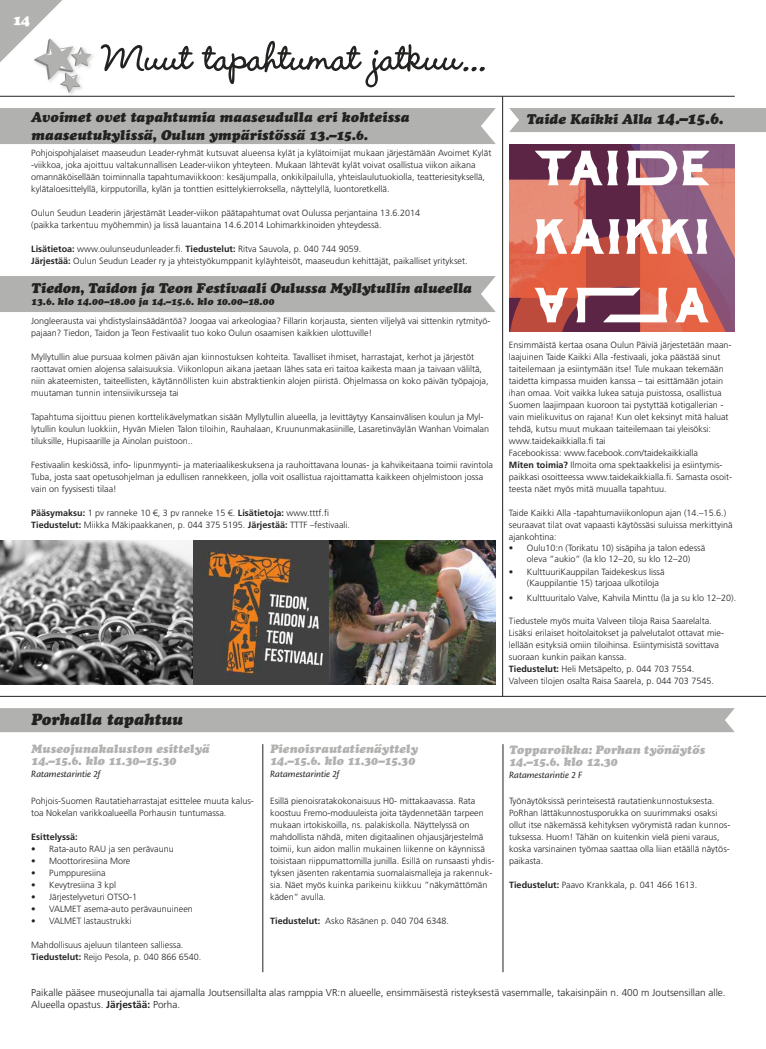
<style>
.page{position:relative;width:766px;height:1049px;background:#fff}
.page>*{position:absolute;margin:0;border:0;box-sizing:border-box;transform-origin:0 0}
.t1{font:700 50px "Wendy LP Std";color:#222221}
.t2{font:italic 16px "Cooper Black Std";letter-spacing:-.005em;color:#222221}
.t3{font:italic 14px/18px "Cooper Black Std";color:#222221}
.t4{font:14px "Cooper Black Std";color:#fff}
.t5{font:italic 12px/12px "Cooper Black Std";color:#b1b1b0}
.t6{font:300 10px/12px "Frutiger LT Std";color:#222221}
.t7{font:italic 10px "Cronos Pro";letter-spacing:-.005em;color:#222221}
.t8{font:italic 10px "Cooper Black Std";color:#222221}
.t9{font:300 9px/12px "Frutiger LT Std";color:#222221}
.t10{font:700 9px "Frutiger LT Std";color:#222221}
.s1{font-weight:700}
.s2{font-size:16px}
</style>
<div class="page">
<div style="left:0;top:276px;width:495px;height:36px;background:#b1b1b0"></div>
<div style="left:0;top:108px;width:495px;height:36px;background:#b1b1b0"></div>
<svg style="left:509px;top:144px;width:225px;height:188px"></svg>
<hr style="left:0;top:96px;width:734px;height:1px;background:#222221">
<svg style="left:0;top:0;width:91px;height:93px"></svg>
<img style="left:0;top:540px;width:194px;height:144px">
<img style="left:194px;top:540px;width:301px;height:144px">
<div style="left:509px;top:108px;width:256px;height:24px;background:#b1b1b0"></div>
<hr style="left:502px;top:96px;width:1px;height:600px;background:#222221">
<hr style="left:0;top:696px;width:765px;height:1px;background:#222221">
<div style="left:0;top:708px;width:734px;height:24px;background:#b1b1b0"></div>
<hr style="left:262px;top:744px;width:1px;height:228px;background:#222221">
<hr style="left:502px;top:744px;width:1px;height:228px;background:#222221">
<h3 class="t4" style="left:9px;top:6px;width:19px">14</h3>
<h3 class="t4" style="left:13px;top:12px;width:18px">14</h3>
<h1 class="t1" style="left:103px;top:27px;width:384px">Muut tapahtumat jatkuu...</h1>
<h3 class="t3" style="left:31px;top:108px;width:379px">Avoimet ovet tapahtumia maaseudulla eri kohteissa maaseutukylissä, Oulun ympäristössä 13.–15.6.</h3>
<p class="t9" style="left:31px;top:147px;width:461px">Pohjoispohjalaiset maaseudun Leader-ryhmät kutsuvat alueensa kylät ja kylätoimijat mukaan järjestämään Avoimet Kylät -viikkoa, joka ajoittuu valtakunnallisen Leader-viikon yhteyteen. Mukaan lähtevät kylät voivat osallistua viikon aikana omannäköisellään toiminnalla tapahtumaviikkoon: kesäjumpalla, onkikilpailulla, yhteislaulutuokiolla, teatteriesityksellä, kylätaloesittelyllä, kirpputorilla, kylän ja tonttien esittelykierroksella, näyttelyllä, luontoretkellä.</p>
<p class="t9" style="left:31px;top:207px;width:390px">Oulun Seudun Leaderin järjestämät Leader-viikon päätapahtumat ovat Oulussa perjantaina 13.6.2014 (paikka tarkentuu myöhemmin) ja Iissä lauantaina 14.6.2014 Lohimarkkinoiden yhteydessä.</p>
<p class="t9" style="left:31px;top:243px;width:438px"><span class="s1">Lisätietoa:</span> www.oulunseudunleader.fi. <span class="s1">Tiedustelut:</span> Ritva Sauvola, p. 040 744 9059.<br><span class="s1">Järjestää:</span> Oulun Seudun Leader ry ja yhteistyökumppanit kyläyhteisöt, maaseudun kehittäjät, paikalliset yritykset.</p>
<h3 class="t3" style="left:31px;top:279px;width:442px">Tiedon, Taidon ja Teon Festivaali Oulussa Myllytullin alueella</h3>
<p class="t8" style="left:31px;top:296px;width:244px">13.6. klo 14.00–18.00 ja 14.–15.6. klo 10.00–18.00</p>
<p class="t9" style="left:31px;top:315px;width:460px">Jongleerausta vai yhdistyslainsäädäntöä? Joogaa vai arkeologiaa? Fillarin korjausta, sienten viljelyä vai sittenkin rytmityö&shy;pajaan? Tiedon, Taidon ja Teon Festivaalit tuo koko Oulun osaamisen kaikkien ulottuville!</p>
<p class="t9" style="left:31px;top:351px;width:459px">Myllytullin alue pursuaa kolmen päivän ajan kiinnostuksen kohteita. Tavalliset ihmiset, harrastajat, kerhot ja järjestöt raottavat omien alojensa salaisuuksia. Viikonlopun aikana jaetaan lähes sata eri taitoa kaikesta maan ja taivaan väliltä, niin akateemisten, taiteellisten, käytännöllisten kuin abstraktienkin alojen piiristä. Ohjelmassa on koko päivän työpajoja, muutaman tunnin intensiivikursseja tai</p>
<p class="t9" style="left:31px;top:411px;width:459px">Tapahtuma sijoittuu pienen korttelikävelymatkan sisään Myllytullin alueella, ja levittäytyy Kansainvälisen koulun ja Myl&shy;lytullin koulun luokkiin, Hyvän Mielen Talon tiloihin, Rauhalaan, Kruununmakasiinille, Lasaretinväylän Wanhan Voimalan tiluksille, Hupisaarille ja Ainolan puistoon..</p>
<p class="t9" style="left:31px;top:459px;width:463px">Festivaalin keskiössä, info- lipunmyynti- ja materiaalikeskuksena ja rauhoittavana lounas- ja kahvikeitaana toimii ravintola<br>Tuba, josta saat opetusohjelman ja edullisen rannekkeen, jolla voit osallistua rajoittamatta kaikkeen ohjelmistoon jossa vain on fyysisesti tilaa!</p>
<p class="t9" style="left:31px;top:507px;width:320px"><span class="s1">Pääsymaksu:</span> 1 pv ranneke 10 €, 3 pv ranneke 15 €. <span class="s1">Lisätietoja:</span> www.tttf.fi<br><span class="s1">Tiedustelut:</span> Miikka Mäkipaakkanen, p. 044 375 5195. <span class="s1">Järjestää:</span> TTTF –festivaali.</p>
<h2 class="t2" style="left:31px;top:710px;width:153px">Porhalla tapahtuu</h2>
<h3 class="t5" style="left:31px;top:742px;width:180px">Museojunakaluston esittelyä<br>14.–15.6. klo 11.30–15.30</h3>
<p class="t7" style="left:31px;top:768px;width:70px">Ratamestarintie 2f</p>
<p class="t9" style="left:31px;top:795px;width:224px">Pohjois-Suomen Rautatieharrastajat esittelee muuta kalus&shy;toa Nokelan varikkoalueella Porhausin tuntumassa.</p>
<p class="t10" style="left:31px;top:832px;width:48px">Esittelyssä:</p>
<p class="t9" style="left:31px;top:843px;width:144px">• Rata-auto RAU ja sen perävaunu</p>
<p class="t9" style="left:31px;top:855px;width:101px">• Moottoriresiina More</p>
<p class="t9" style="left:31px;top:867px;width:76px">• Pumppuresiina</p>
<p class="t9" style="left:31px;top:879px;width:86px">• Kevytresiina 3 kpl</p>
<p class="t9" style="left:31px;top:891px;width:107px">• Järjestelyveturi OTSO-1</p>
<p class="t9" style="left:31px;top:903px;width:163px">• VALMET asema-auto perävaunuineen</p>
<p class="t9" style="left:31px;top:915px;width:102px">• VALMET lastaustrukki</p>
<p class="t9" style="left:31px;top:939px;width:172px">Mahdollisuus ajeluun tilanteen salliessa.<br><span class="s1">Tiedustelut:</span> Reijo Pesola, p. 040 866 6540.</p>
<h3 class="t5" style="left:270px;top:742px;width:149px">Pienoisrautatienäyttely<br>14.–15.6. klo 11.30–15.30</h3>
<p class="t7" style="left:270px;top:768px;width:70px">Ratamestarintie 2f</p>
<p class="t9" style="left:270px;top:795px;width:226px">Esillä pienoisratakokonaisuus H0- mittakaavassa. Rata koostuu Fremo-moduuleista joita täydennetään tarpeen mukaan irtokiskoilla, ns. palakiskolla. Näyttelyssä on mahdollista nähdä, miten digitaalinen ohjausjärjestelmä toimii, kun aidon mallin mukainen liikenne on käynnissä toisistaan riippumattomilla junilla. Esillä on runsaasti yhdis&shy;tyksen jäsenten rakentamia suomalaismalleja ja rakennuk&shy;sia. Näet myös kuinka parikeinu kiikkuu ”näkymättömän käden” avulla.</p>
<p class="t9" style="left:270px;top:915px;width:180px"><span class="s1">Tiedustelut:</span> Asko Räsänen p. 040 704 6348.</p>
<h3 class="t3" style="left:526px;top:110px;width:198px">Taide Kaikki Alla <span class="s2">14.–15.6.</span></h3>
<p class="t9" style="left:509px;top:339px;width:225px">Ensimmäistä kertaa osana Oulun Päiviä järjestetään maan&shy;laajuinen Taide Kaikki Alla -festivaali, joka päästää sinut taiteilemaan ja esiintymään itse! Tule mukaan tekemään taidetta kimpassa muiden kanssa – tai esittämään jotain ihan omaa. Voit vaikka lukea satuja puistossa, osallistua Suomen laajimpaan kuoroon tai pystyttää kotigallerian - vain mielikuvitus on rajana! Kun olet keksinyt mitä haluat tehdä, kutsu muut mukaan taiteilemaan tai yleisöksi: www.taidekaikkialla.fi tai<br>Facebookissa: www.facebook.com/taidekaikkialla<br><span class="s1">Miten toimia?</span> Ilmoita oma spektaakkelisi ja esiintymis&shy;paikkasi osoitteessa www.taidekaikkialla.fi. Samasta osoit&shy;teesta näet myös mitä muualla tapahtuu.</p>
<p class="t9" style="left:509px;top:507px;width:225px">Taide Kaikki Alla -tapahtumaviikonlopun ajan (14.–15.6.) seuraavat tilat ovat vapaasti käytössäsi suluissa merkittyinä ajankohtina:</p>
<p class="t9" style="left:509px;top:542px;width:198px;line-height:10.8px;text-align:center">• Oulu10:n (Torikatu 10) sisäpiha ja talon edessä oleva ”aukio” (la klo 12–20, su klo 12–20)</p>
<p class="t9" style="left:527px;top:567px;width:139px;line-height:10.8px;text-indent:-18px">• KulttuuriKauppilan Taidekeskus Iissä (Kauppilantie 15) tarjoaa ulkotiloja</p>
<p class="t9" style="left:509px;top:591px;width:229px">• Kulttuuritalo Valve, Kahvila Minttu (la ja su klo 12–20).</p>
<p class="t9" style="left:509px;top:615px;width:216px">Tiedustele myös muita Valveen tiloja Raisa Saarelalta.<br>Lisäksi erilaiset hoitolaitokset ja palvelutalot ottavat mie&shy;lellään esityksiä omiin tiloihinsa. Esiintymisistä sovittava suoraan kunkin paikan kanssa.<br><span class="s1">Tiedustelut:</span> Heli Metsäpelto, p. 044 703 7554.<br>Valveen tilojen osalta Raisa Saarela, p. 044 703 7545.</p>
<h3 class="t5" style="left:509px;top:744px;width:197px">Topparoikka: Porhan työnäytös<br>14.–15.6. klo 12.30</h3>
<p class="t7" style="left:509px;top:769px;width:74px">Ratamestarintie 2 F</p>
<p class="t9" style="left:509px;top:795px;width:223px">Työnäytöksissä perinteisestä rautatienkunnostuksesta.<br>PoRhan lättäkunnostusporukka on suurimmaksi osaksi ollut itse näkemässä kehityksen vyörymistä radan kunnos&shy;tuksessa. Huom! Tähän on kuitenkin vielä pieni varaus, koska varsinainen työmaa saattaa olla liian etäällä näytös&shy;paikasta.</p>
<p class="t9" style="left:509px;top:879px;width:190px"><span class="s1">Tiedustelut:</span> Paavo Krankkala, p. 041 466 1613.</p>
<p class="t6" style="left:31px;top:987px;width:695px">Paikalle pääsee museojunalla tai ajamalla Joutsensillalta alas ramppia VR:n alueelle, ensimmäisestä risteyksestä vasemmalle, takaisinpäin n. 400 m Joutsensillan alle.<br>Alueella opastus. <span class="s1">Järjestää:</span> Porha.</p>
</div>
